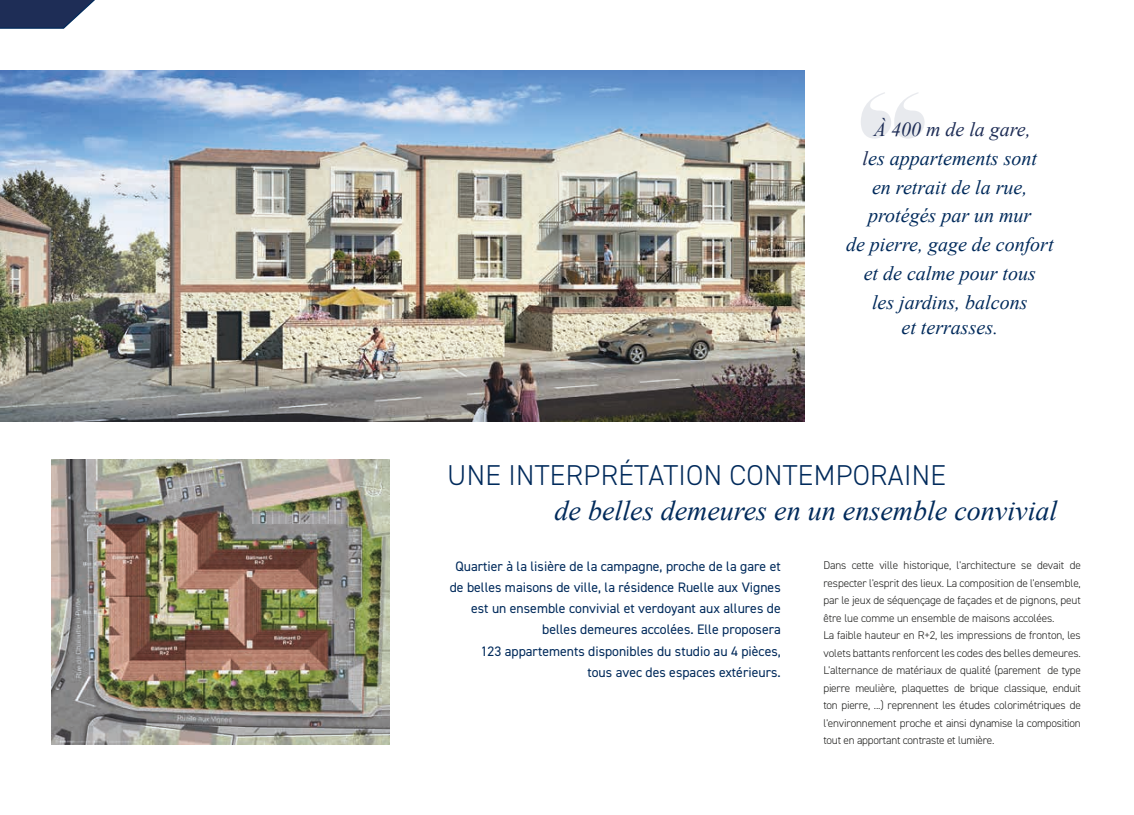
<style>
.page{position:relative;width:1134px;height:815px;background:#fff}
.page>*{position:absolute;margin:0;border:0;box-sizing:border-box;transform-origin:0 0}
.t1{font:300 28.75px "DIN2014";letter-spacing:.01em;color:#002a5b}
.t2{font:italic 28.12px "Times New Roman";color:#002a5b}
.t3{font:italic 20px/28.8px "Times New Roman";color:#002a5b;text-align:center}
.t4{font:13.75px/21.2px "DIN2014";color:#002a5b;text-align:right}
.t5{font:300 11.25px/17.5px "DIN2014";letter-spacing:-.01em;color:#1d1d1b}
.s1{color:#1e2d56}
</style>
<div class="page">
<img style="left:51px;top:459px;width:339px;height:285px">
<img style="left:0;top:71px;width:804px;height:351px">
<svg style="left:0;top:0;width:95px;height:29px"></svg>
<svg style="left:861px;top:92px;width:64px;height:47px"></svg>
<h3 class="t3" style="left:846px;top:115px;width:209px"><span class="s1">À 400 m de la gare,<br>l</span>es appartements sont<br>en retrait de la rue, protégés par un mur<br>de pierre, gage de confort et de calme pour tous<br>les jardins, balcons</h3>
<h3 class="t3" style="left:901px;top:312px;width:98px">et terrasses.</h3>
<h1 class="t1" style="left:447px;top:457px;width:500px">UNE INTERPRÉTATION CONTEMPORAINE</h1>
<h2 class="t2" style="left:555px;top:492px;width:504px">de belles demeures en un ensemble convivial</h2>
<p class="t4" style="left:450px;top:555px;width:333px">Quartier à la lisière de la campagne, proche de la gare et de belles maisons de ville, la résidence Ruelle aux Vignes est un ensemble convivial et verdoyant aux allures de belles demeures accolées. Elle proposera<br>123 appartements disponibles du studio au 4 pièces,<br>tous avec des espaces extérieurs.</p>
<p class="t5" style="left:823px;top:557px;width:259px">Dans cette ville historique, l'architecture se devait de respecter l'esprit des lieux. La composition de l'ensemble, par le jeux de séquençage de façades et de pignons, peut être lue comme un ensemble de maisons accolées.<br>La faible hauteur en R+2, les impressions de fronton, les volets battants renforcent les codes des belles demeures.<br>L'alternance de matériaux de qualité (parement de type pierre meulière, plaquettes de brique classique, enduit ton pierre, ...) reprennent les études colorimétriques de l'environnement proche et ainsi dynamise la composition tout en apportant contraste et lumière.</p>
</div>
